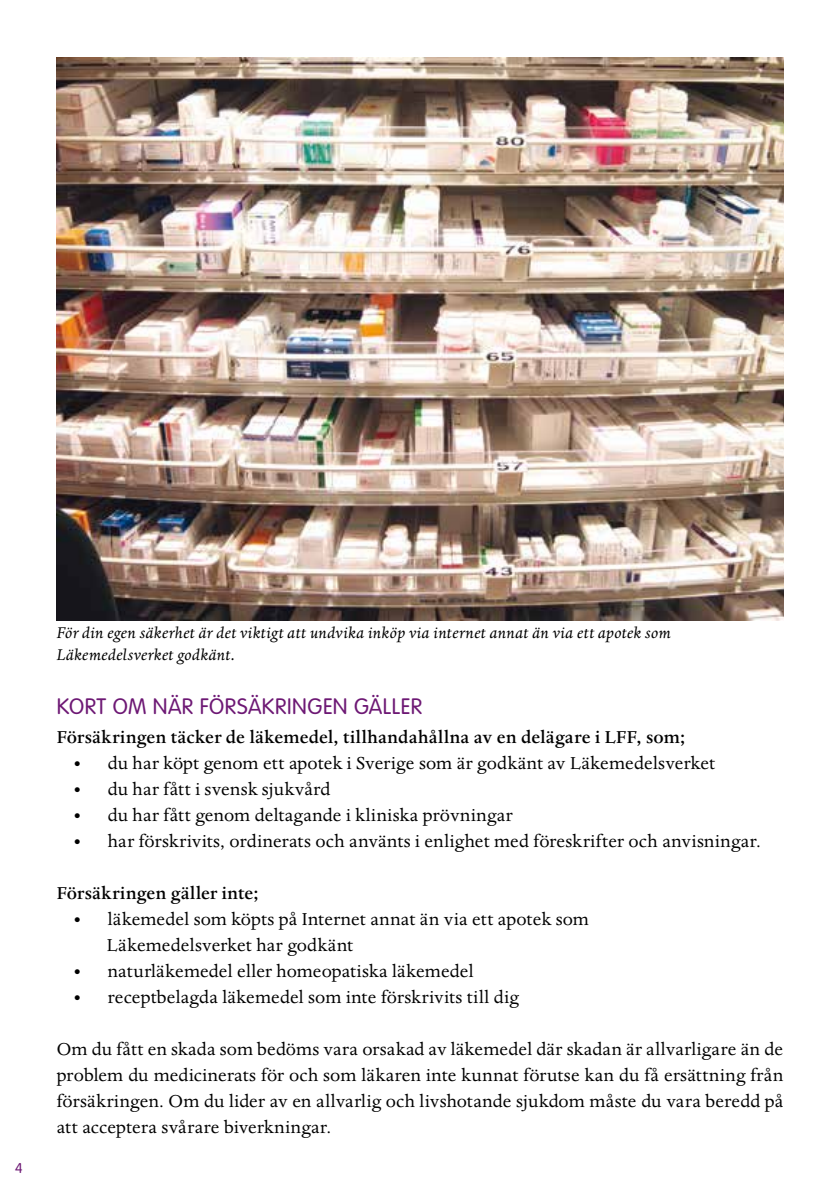
<style>
.page{position:relative;width:840px;height:1191px;background:#fff}
.page>*{position:absolute;margin:0;border:0;box-sizing:border-box;transform-origin:0 0}
.t1{font:300 22px "VAG Rounded Std";letter-spacing:.02em;color:#6d1874}
.t2{font:20px/26px "Dante MT Std";letter-spacing:.01em;color:#000}
.t3{font:500 20px "Dante MT Std";letter-spacing:.01em;color:#000}
.t4{font:italic 18px/21.6px "Dante MT Std";letter-spacing:.015em;color:#000}
.t5{font:300 14px "VAG Rounded Std";color:#6d1874}
</style>
<div class="page">
<img style="left:57px;top:57px;width:725px;height:563px">
<p class="t5" style="left:15px;top:1160px;width:9px">4</p>
<p class="t4" style="left:57px;top:623px;width:615px">För din egen säkerhet är det viktigt att undvika inköp via internet annat än via ett apotek som<br>Läkemedelsverket godkänt.</p>
<p class="t1" style="left:57px;top:693px;width:367px">KORT OM NÄR FÖRSÄKRINGEN GÄLLER</p>
<p class="t3" style="left:57px;top:726px;width:629px">Försäkringen täcker de läkemedel, tillhandahållna av en delägare i LFF, som;</p>
<p class="t2" style="left:74px;top:750px;width:642px">• du har köpt genom ett apotek i Sverige som är godkänt av Läkemedelsverket</p>
<p class="t2" style="left:74px;top:776px;width:258px">• du har fått i svensk sjukvård</p>
<p class="t2" style="left:74px;top:802px;width:440px">• du har fått genom deltagande i kliniska prövningar</p>
<p class="t2" style="left:74px;top:828px;width:688px">• har förskrivits, ordinerats och använts i enlighet med föreskrifter och anvisningar.</p>
<p class="t3" style="left:57px;top:882px;width:203px">Försäkringen gäller inte;</p>
<p class="t2" style="left:107px;top:906px;width:483px;text-indent:-33px">• läkemedel som köpts på Internet annat än via ett apotek som<br>Läkemedelsverket har godkänt</p>
<p class="t2" style="left:74px;top:958px;width:401px">• naturläkemedel eller homeopatiska läkemedel</p>
<p class="t2" style="left:74px;top:984px;width:446px">• receptbelagda läkemedel som inte förskrivits till dig</p>
<p class="t2" style="left:57px;top:1036px;width:727px;text-align:justify">Om du fått en skada som bedöms vara orsakad av läkemedel där skadan är allvarligare än de problem du medicinerats för och som läkaren inte kunnat förutse kan du få ersättning från försäkringen. Om du lider av en allvarlig och livshotande sjukdom måste du vara beredd på att acceptera svårare biverkningar.</p>
</div>
